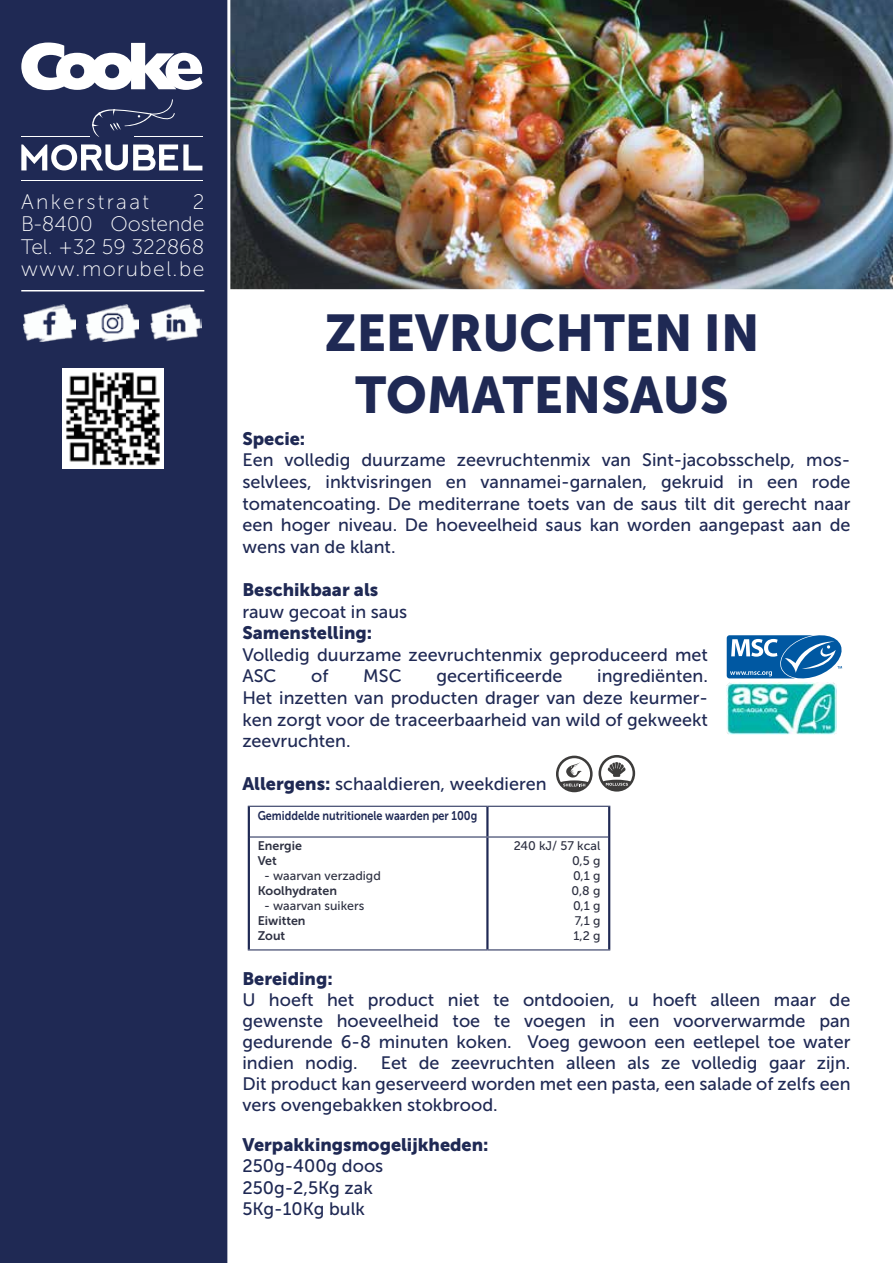
<style>
.page{position:relative;width:893px;height:1263px;background:#fff}
.page>*{position:absolute;margin:0;border:0;box-sizing:border-box;transform-origin:0 0}
.t1{font:51.3px/61.5px "Museo Sans 900";color:#1f2954;text-align:center}
.t2{font:21px/22.5px "Museo Sans 100";letter-spacing:.035em;color:#fff;text-align:justify}
.t3{font:21px "Museo Sans 100";letter-spacing:.11em;color:#fff}
.t4{font:18px/21.6px "Museo Sans 500";color:#1f2954;text-align:justify}
.t5{font:18px "Museo Sans 900";color:#1f2954}
.t6{font:12.6px "Museo Sans 700";color:#1f2954;scale:.86 1}
.t7{font:12.45px/15px "Museo Sans 500";color:#2e3142;text-align:justify}
.t8{font:12.45px/15px "Museo Sans 700";color:#2e3142}
.s1{font-family:"Museo Sans 900"}
</style>
<div class="page">
<img style="left:230px;top:0;width:663px;height:289px">
<hr style="left:248px;top:806px;width:239px;height:1px;background:#1f2954">
<hr style="left:487px;top:806px;width:123px;height:1px;background:#1f2954">
<hr style="left:250px;top:836px;width:237px;height:1px;background:#1f2954">
<hr style="left:487px;top:836px;width:121px;height:1px;background:#1f2954">
<hr style="left:248px;top:807px;width:2px;height:30px;background:#1f2954">
<hr style="left:486px;top:807px;width:3px;height:29px;background:#1f2954">
<hr style="left:608px;top:807px;width:2px;height:30px;background:#1f2954">
<hr style="left:248px;top:837px;width:2px;height:112px;background:#1f2954">
<hr style="left:486px;top:837px;width:3px;height:112px;background:#1f2954">
<hr style="left:608px;top:837px;width:2px;height:112px;background:#1f2954">
<hr style="left:248px;top:949px;width:239px;height:1px;background:#1f2954">
<hr style="left:487px;top:949px;width:123px;height:1px;background:#1f2954">
<svg style="left:556px;top:756px;width:37px;height:36px"></svg>
<svg style="left:559px;top:758px;width:31px;height:28px"></svg>
<div style="left:598px;top:755px;width:37px;height:36px;background:#3d3c3b;border-radius:50%"></div>
<svg style="left:601px;top:757px;width:32px;height:29px"></svg>
<div style="left:0;top:0;width:228px;height:1263px;background:#1f2954"></div>
<img style="left:63px;top:368px;width:100px;height:101px">
<img style="left:24px;top:304px;width:51px;height:37px">
<img style="left:87px;top:304px;width:51px;height:37px">
<img style="left:150px;top:304px;width:51px;height:38px">
<hr style="left:21px;top:290px;width:183px;height:1px;background:#fff">
<svg style="left:21px;top:144px;width:181px;height:26px"></svg>
<hr style="left:21px;top:136px;width:69px;height:1px;background:#fff">
<hr style="left:134px;top:136px;width:69px;height:1px;background:#fff">
<hr style="left:21px;top:180px;width:182px;height:1px;background:#fff">
<svg style="left:89px;top:99px;width:86px;height:38px"></svg>
<svg style="left:21px;top:43px;width:182px;height:47px"></svg>
<img style="left:726px;top:682px;width:110px;height:53px">
<svg style="left:726px;top:635px;width:117px;height:44px"></svg>
<p class="t2" style="left:21px;top:191px;width:185px;text-indent:171px">2<br>B-8400 Oostende Tel. +32 59 322868 www.morubel.be</p>
<p class="t3" style="left:21px;top:190px;width:129px">Ankerstraat</p>
<h1 class="t1" style="left:325px;top:302px;width:436px">ZEEVRUCHTEN IN<br>TOMATENSAUS</h1>
<p class="t5" style="left:242px;top:428px;width:64px">Specie:</p>
<p class="t4" style="left:242px;top:449px;width:610px">Een volledig duurzame zeevruchtenmix van Sint-jacobsschelp, mos&shy;selvlees, inktvisringen en vannamei-garnalen, gekruid in een rode tomatencoating. De mediterrane toets van de saus tilt dit gerecht naar een hoger niveau. De hoeveelheid saus kan worden aangepast aan de wens van de klant.</p>
<p class="t5" style="left:242px;top:579px;width:137px">Beschikbaar als</p>
<p class="t4" style="left:242px;top:601px;width:166px">rauw gecoat in saus</p>
<p class="t5" style="left:242px;top:623px;width:131px">Samenstelling:</p>
<p class="t4" style="left:242px;top:644px;width:467px">Volledig duurzame zeevruchtenmix geproduceerd met<br>ASC</p>
<p class="t4" style="left:311px;top:665px;width:19px">of</p>
<p class="t4" style="left:363px;top:665px;width:40px">MSC</p>
<p class="t4" style="left:436px;top:665px;width:128px">gecertificeerde</p>
<p class="t4" style="left:242px;top:665px;width:467px;text-indent:355px">ingrediënten.<br>Het inzetten van producten drager van deze keurmer&shy;ken zorgt voor de traceerbaarheid van wild of gekweekt zeevruchten.</p>
<p class="t4" style="left:242px;top:773px;width:306px"><span class="s1">Allergens:</span> schaaldieren, weekdieren</p>
<p class="t6" style="left:258px;top:808px;width:257px">Gemiddelde nutritionele waarden per 100g</p>
<p class="t8" style="left:258px;top:839px;width:46px">Energie<br>Vet</p>
<p class="t7" style="left:264px;top:868px;width:118px">- waarvan verzadigd</p>
<p class="t8" style="left:258px;top:883px;width:81px">Koolhydraten</p>
<p class="t7" style="left:264px;top:898px;width:102px">- waarvan suikers</p>
<p class="t8" style="left:258px;top:913px;width:49px">Eiwitten<br>Zout</p>
<p class="t7" style="left:572px;top:839px;width:30px;text-indent:-58px">240 kJ/ 57 kcal 0,5 g 0,1 g 0,8 g 0,1 g 7,1 g 1,2 g</p>
<p class="t5" style="left:242px;top:968px;width:92px">Bereiding:</p>
<p class="t4" style="left:242px;top:989px;width:610px;line-height:21px">U hoeft het product niet te ontdooien, u hoeft alleen maar de gewenste hoeveelheid toe te voegen in een voorverwarmde pan gedurende 6-8 minuten koken. Voeg gewoon een eetlepel toe water indien nodig.</p>
<p class="t4" style="left:242px;top:1052px;width:610px;line-height:21px;text-indent:138px">Eet de zeevruchten alleen als ze volledig gaar zijn.<br>Dit product kan geserveerd worden met een pasta, een salade of zelfs een vers ovengebakken stokbrood.</p>
<p class="t5" style="left:242px;top:1134px;width:248px">Verpakkingsmogelijkheden:</p>
<p class="t4" style="left:242px;top:1155px;width:142px;text-align:left">250g-400g doos<br>250g-2,5Kg zak<br>5Kg-10Kg bulk</p>
</div>
